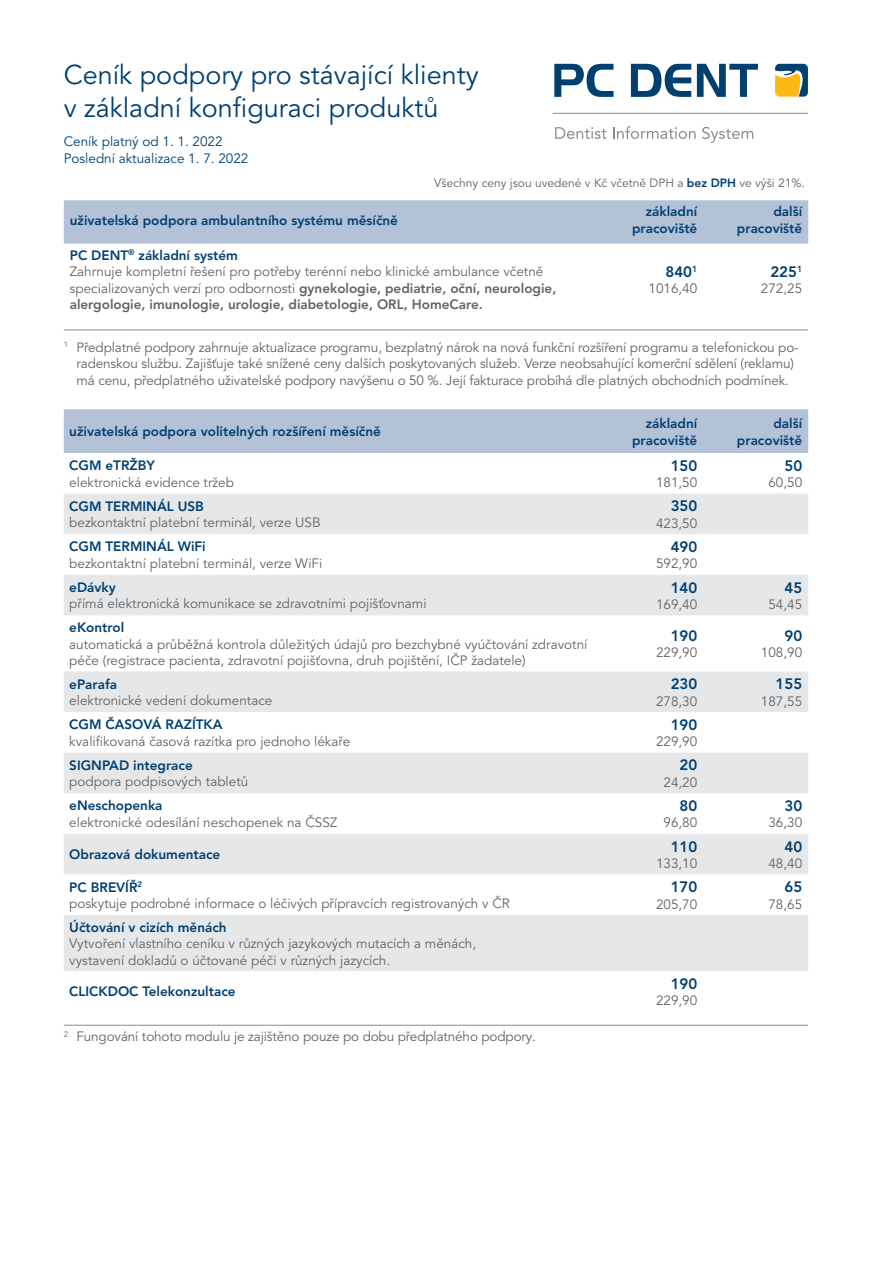
<style>
.page{position:relative;width:893px;height:1263px;background:#fff}
.page>*{position:absolute;margin:0;border:0;box-sizing:border-box;transform-origin:0 0}
.headline{font:27px "Avenir LT Pro";color:#004071}
.cena-vetsi{font:800 15px "Avenir LT Pro";color:#004071}
.plain{font:13.5px/16.5px "Avenir LT Pro";color:#636366}
.taby{font:13.5px/16.5px "Avenir LT Pro";letter-spacing:-.01em;color:#636366}
.produkt{font:800 13.5px/16.5px "Avenir LT Pro";color:#004071;text-align:right}
.cena-zakladni{font:13.5px "Avenir LT Pro";color:#636366}
.t1{font:13.5px/16.5px "Avenir LT Pro";color:#004071}
.poznamka{font:12px "Avenir LT Pro";color:#636366}
.s1{font-weight:800;color:#004071}
.s2{font-weight:800}
</style>
<div class="page">
<svg style="left:554px;top:64px;width:59px;height:33px"></svg>
<svg style="left:631px;top:64px;width:60px;height:33px"></svg>
<svg style="left:697px;top:64px;width:61px;height:33px"></svg>
<hr style="left:553px;top:113px;width:255px;height:1px;background:#8a8c8f">
<svg style="left:775px;top:64px;width:33px;height:33px"></svg>
<svg style="left:555px;top:127px;width:52px;height:12px"></svg>
<svg style="left:613px;top:126px;width:83px;height:13px"></svg>
<svg style="left:702px;top:127px;width:51px;height:16px"></svg>
<div style="left:64px;top:200px;width:744px;height:44px;background:#b4c2d8"></div>
<div style="left:64px;top:409px;width:744px;height:44px;background:#b4c2d8"></div>
<svg style="left:64px;top:494px;width:744px;height:477px;fill:#e6e7e9"></svg>
<hr style="left:64px;top:330px;width:744px;height:1px;background:#8a8c8f">
<hr style="left:64px;top:1025px;width:744px;height:1px;background:#8a8c8f">
<p class="headline" style="left:64px;top:59px;width:416px">Ceník podpory pro stávající klienty</p>
<p class="headline" style="left:64px;top:91px;width:376px">v základní konfiguraci produktů</p>
<p class="t1" style="left:64px;top:134px;width:186px">Ceník platný od 1. 1. 2022<br>Poslední aktualizace 1. 7. 2022</p>
<p class="poznamka" style="left:434px;top:176px;width:372px">Všechny ceny jsou uvedené v Kč včetně DPH a <span class="s1">bez DPH</span> ve výši 21%.</p>
<p class="produkt" style="left:70px;top:212px;width:330px">uživatelská podpora ambulantního systému měsíčně</p>
<p class="produkt" style="left:632px;top:204px;width:67px">základní pracoviště</p>
<p class="produkt" style="left:737px;top:204px;width:67px">další pracoviště</p>
<p class="produkt" style="left:70px;top:247px;width:170px">PC DENT<sup>®</sup> základní systém</p>
<p class="plain" style="left:70px;top:264px;width:488px">Zahrnuje kompletní řešení pro potřeby terénní nebo klinické ambulance včetně specializovaných verzí pro odbornosti <span class="s2">gynekologie, pediatrie, oční, neurologie, alergologie, imunologie, urologie, diabetologie, ORL, HomeCare.</span></p>
<p class="cena-vetsi" style="left:665px;top:263px;width:33px">840<sup>1</sup></p>
<p class="cena-vetsi" style="left:770px;top:263px;width:33px">225<sup>1</sup></p>
<p class="cena-zakladni" style="left:761px;top:281px;width:43px">272,25</p>
<p class="cena-zakladni" style="left:648px;top:281px;width:50px">1016,40</p>
<p class="taby" style="left:77px;top:339px;width:724px;text-indent:-13px"><sup>1</sup> Předplatné podpory zahrnuje aktualizace programu, bezplatný nárok na nová funkční rozšíření programu a telefonickou po&shy;radenskou službu. Zajišťuje také snížené ceny dalších poskytovaných služeb. Verze neobsahující komerční sdělení (reklamu) má cenu, předplatného uživatelské podpory navýšenu o 50 %. Její fakturace probíhá dle platných obchodních podmínek.</p>
<p class="produkt" style="left:69px;top:423px;width:313px">uživatelská podpora volitelných rozšíření měsíčně</p>
<p class="produkt" style="left:632px;top:415px;width:67px">základní pracoviště</p>
<p class="produkt" style="left:737px;top:415px;width:67px">další pracoviště</p>
<p class="produkt" style="left:69px;top:457px;width:87px">CGM eTRŽBY</p>
<p class="plain" style="left:69px;top:474px;width:166px">elektronická evidence tržeb</p>
<p class="cena-vetsi" style="left:671px;top:457px;width:28px">150</p>
<p class="cena-zakladni" style="left:656px;top:474px;width:43px">181,50</p>
<p class="cena-vetsi" style="left:784px;top:457px;width:19px">50</p>
<p class="cena-zakladni" style="left:768px;top:474px;width:35px">60,50</p>
<p class="produkt" style="left:69px;top:498px;width:136px">CGM TERMINÁL USB</p>
<p class="plain" style="left:69px;top:515px;width:253px">bezkontaktní platební terminál, verze USB</p>
<p class="produkt" style="left:69px;top:538px;width:138px">CGM TERMINÁL WiFi</p>
<p class="plain" style="left:69px;top:555px;width:254px">bezkontaktní platební terminál, verze WiFi</p>
<p class="produkt" style="left:69px;top:579px;width:48px">eDávky</p>
<p class="plain" style="left:69px;top:596px;width:359px">přímá elektronická komunikace se zdravotními pojišťovnami</p>
<p class="produkt" style="left:69px;top:619px;width:56px">eKontrol</p>
<p class="plain" style="left:69px;top:636px;width:520px">automatická a průběžná kontrola důležitých údajů pro bezchybné vyúčtování zdravotní péče (registrace pacienta, zdravotní pojišťovna, druh pojištění, IČP žadatele)</p>
<p class="produkt" style="left:69px;top:676px;width:49px">eParafa</p>
<p class="plain" style="left:69px;top:692px;width:205px">elektronické vedení dokumentace</p>
<p class="produkt" style="left:69px;top:716px;width:155px">CGM ČASOVÁ RAZÍTKA</p>
<p class="plain" style="left:69px;top:733px;width:282px">kvalifikovaná časová razítka pro jednoho lékaře</p>
<p class="produkt" style="left:69px;top:757px;width:125px">SIGNPAD integrace</p>
<p class="plain" style="left:69px;top:774px;width:180px">podpora podpisových tabletů</p>
<p class="produkt" style="left:69px;top:797px;width:95px">eNeschopenka</p>
<p class="plain" style="left:69px;top:814px;width:270px">elektronické odesílání neschopenek na ČSSZ</p>
<p class="produkt" style="left:69px;top:846px;width:152px">Obrazová dokumentace</p>
<p class="produkt" style="left:69px;top:879px;width:74px">PC BREVÍŘ<sup>2</sup></p>
<p class="plain" style="left:69px;top:895px;width:442px">poskytuje podrobné informace o léčivých přípravcích registrovaných v ČR</p>
<p class="produkt" style="left:69px;top:919px;width:159px">Účtování v cizích měnách</p>
<p class="plain" style="left:69px;top:935px;width:408px">Vytvoření vlastního ceníku v různých jazykových mutacích a měnách, vystavení dokladů o účtované péči v různých jazycích.</p>
<p class="produkt" style="left:69px;top:983px;width:168px">CLICKDOC Telekonzultace</p>
<p class="taby" style="left:64px;top:1029px;width:474px"><sup>2</sup> Fungování tohoto modulu je zajištěno pouze po dobu předplatného podpory.</p>
<p class="cena-vetsi" style="left:671px;top:497px;width:28px">350</p>
<p class="cena-zakladni" style="left:656px;top:515px;width:43px">423,50</p>
<p class="cena-vetsi" style="left:671px;top:538px;width:28px">490</p>
<p class="cena-zakladni" style="left:656px;top:556px;width:43px">592,90</p>
<p class="cena-vetsi" style="left:671px;top:578px;width:28px">140</p>
<p class="cena-zakladni" style="left:656px;top:596px;width:43px">169,40</p>
<p class="cena-vetsi" style="left:671px;top:627px;width:28px">190</p>
<p class="cena-zakladni" style="left:656px;top:645px;width:43px">229,90</p>
<p class="cena-vetsi" style="left:671px;top:675px;width:28px">230</p>
<p class="cena-zakladni" style="left:656px;top:693px;width:43px">278,30</p>
<p class="cena-vetsi" style="left:671px;top:716px;width:28px">190</p>
<p class="cena-zakladni" style="left:656px;top:733px;width:43px">229,90</p>
<p class="cena-vetsi" style="left:680px;top:756px;width:19px">20</p>
<p class="cena-zakladni" style="left:663px;top:774px;width:35px">24,20</p>
<p class="cena-vetsi" style="left:680px;top:797px;width:19px">80</p>
<p class="cena-zakladni" style="left:663px;top:815px;width:35px">96,80</p>
<p class="cena-vetsi" style="left:671px;top:837px;width:28px">110</p>
<p class="cena-zakladni" style="left:656px;top:855px;width:43px">133,10</p>
<p class="cena-vetsi" style="left:671px;top:878px;width:28px">170</p>
<p class="cena-zakladni" style="left:656px;top:896px;width:43px">205,70</p>
<p class="cena-vetsi" style="left:671px;top:974px;width:28px">190</p>
<p class="cena-zakladni" style="left:656px;top:992px;width:43px">229,90</p>
<p class="cena-vetsi" style="left:784px;top:578px;width:19px">45</p>
<p class="cena-zakladni" style="left:768px;top:596px;width:35px">54,45</p>
<p class="cena-vetsi" style="left:784px;top:627px;width:19px">90</p>
<p class="cena-zakladni" style="left:761px;top:645px;width:43px">108,90</p>
<p class="cena-vetsi" style="left:776px;top:675px;width:28px">155</p>
<p class="cena-zakladni" style="left:761px;top:693px;width:43px">187,55</p>
<p class="cena-vetsi" style="left:784px;top:797px;width:19px">30</p>
<p class="cena-zakladni" style="left:768px;top:815px;width:35px">36,30</p>
<p class="cena-vetsi" style="left:784px;top:837px;width:19px">40</p>
<p class="cena-zakladni" style="left:768px;top:855px;width:35px">48,40</p>
<p class="cena-vetsi" style="left:784px;top:878px;width:19px">65</p>
<p class="cena-zakladni" style="left:768px;top:896px;width:35px">78,65</p>
</div>
